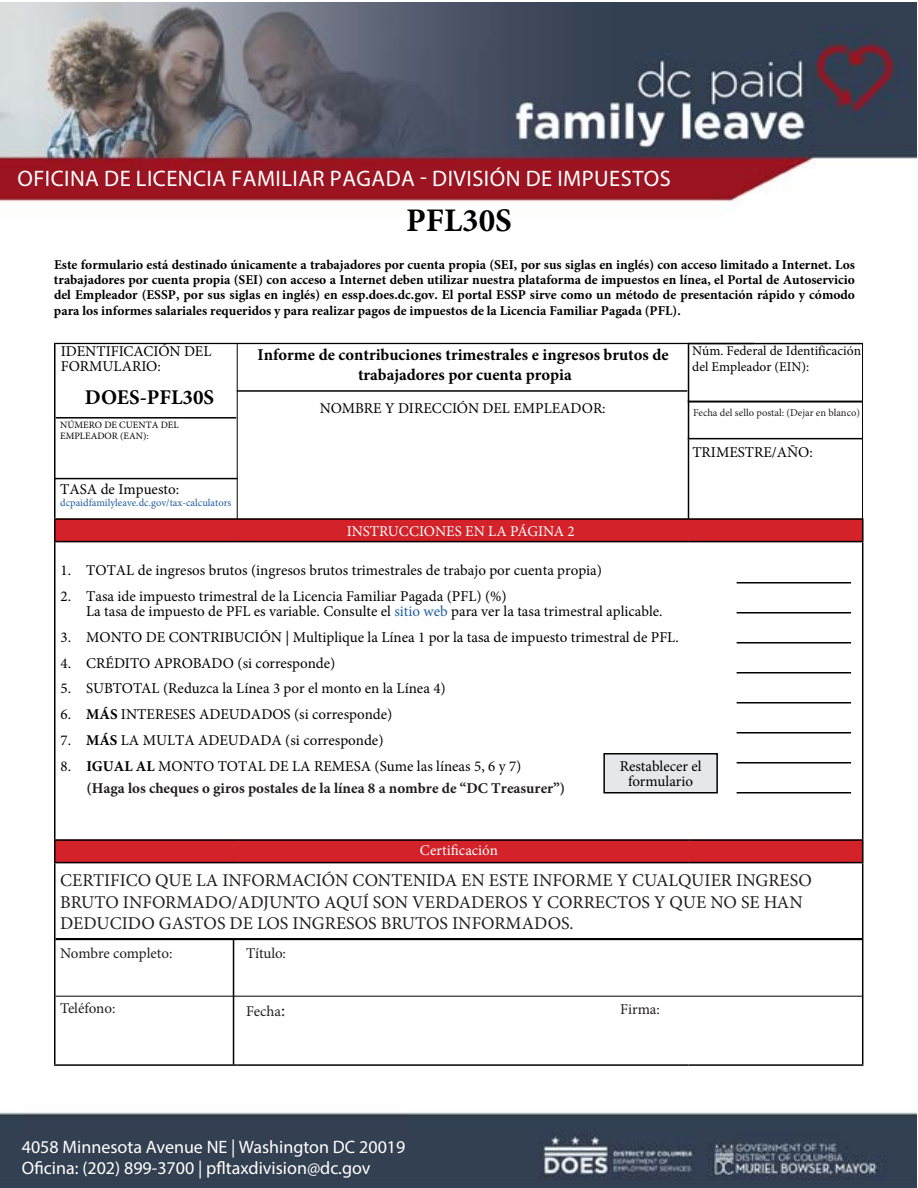
<style>
.page{position:relative;width:918px;height:1188px;background:#fff}
.page>*{position:absolute;margin:0;border:0;box-sizing:border-box;transform-origin:0 0}
.Paragraph_Style1{font:700 33px "Minion Pro";color:#000}
.Paragraph_Style2{font:22.5px "Myriad Pro";letter-spacing:.02em;color:#fff}
.Paragraph_Style3{font:700 21px "Minion Pro";color:#000}
.Paragraph_Style2-2{font:18px/21.6px "Minion Pro";color:#211e1f}
.Paragraph_Style2-3{font:18px "Myriad Pro";color:#fff}
.Paragraph_Style2-4{font:700 16.5px/19.8px "Minion Pro";color:#000;text-align:center}
.Paragraph_Style2-5{font:15px/15px "Minion Pro";color:#000}
.Paragraph_Style2-6{font:700 15px/22.4px "Minion Pro";color:#211e1f}
.Paragraph_Style2-7{font:15px "Minion Pro";letter-spacing:-.005em;color:#211e1f}
.Paragraph_Style6{font:15px "Minion Pro";color:#000}
.Paragraph_Style4{font:15px "Minion Pro";color:#fff}
.Paragraph_Style5{font:15px "Minion Pro";color:#fff}
.Paragraph_Style2-8{font:700 13.5px/15.5px "Minion Pro";color:#000;text-align:justify}
.Paragraph_Style2-9{font:13.5px/16.2px "Minion Pro";color:#000}
.Paragraph_Style2-10{font:10.5px "Minion Pro";color:#1f5e9f}
.Paragraph_Style2-11{font:10.5px "Minion Pro";color:#211e1f}
.Paragraph_Style2-12{font:9.75px/10.5px "Minion Pro";color:#000}
.s1{color:#1f5e9f}
.s2{font-weight:700}
.s3{font-weight:400;color:#000}
.s4{color:#000}
.s5{font-size:18px}
</style>
<div class="page">
<img style="left:0;top:2px;width:916px;height:1186px">
<svg style="left:56px;top:520px;width:806px;height:342px"></svg>
<hr style="left:55px;top:343px;width:699px;height:1px;background:#000">
<hr style="left:54px;top:343px;width:2px;height:175px;background:#000">
<hr style="left:237px;top:344px;width:1px;height:175px;background:#000">
<hr style="left:688px;top:343px;width:174px;height:1px;background:#000">
<hr style="left:688px;top:344px;width:1px;height:96px;background:#000">
<hr style="left:862px;top:343px;width:1px;height:176px;background:#000">
<hr style="left:56px;top:417px;width:180px;height:2px;background:#000">
<hr style="left:237px;top:390px;width:450px;height:2px;background:#000">
<hr style="left:688px;top:440px;width:1px;height:79px;background:#000">
<hr style="left:54px;top:478px;width:184px;height:1px;background:#000">
<hr style="left:688px;top:401px;width:174px;height:2px;background:#000">
<hr style="left:54px;top:518px;width:184px;height:2px;background:#000">
<hr style="left:54px;top:520px;width:2px;height:21px;background:#000">
<hr style="left:238px;top:518px;width:450px;height:2px;background:#000">
<hr style="left:688px;top:518px;width:175px;height:2px;background:#000">
<svg style="left:862px;top:520px;width:1px;height:21px"></svg>
<hr style="left:54px;top:541px;width:184px;height:1px;background:#000">
<hr style="left:54px;top:542px;width:2px;height:297px;background:#000">
<hr style="left:238px;top:541px;width:450px;height:1px;background:#000">
<hr style="left:688px;top:541px;width:175px;height:1px;background:#000">
<hr style="left:862px;top:542px;width:1px;height:297px;background:#000">
<hr style="left:54px;top:839px;width:184px;height:2px;background:#000">
<hr style="left:54px;top:841px;width:2px;height:21px;background:#000">
<hr style="left:238px;top:839px;width:450px;height:2px;background:#000">
<hr style="left:688px;top:839px;width:175px;height:2px;background:#000">
<svg style="left:862px;top:841px;width:1px;height:21px"></svg>
<hr style="left:54px;top:862px;width:184px;height:1px;background:#000">
<hr style="left:54px;top:863px;width:2px;height:201px;background:#000">
<hr style="left:238px;top:862px;width:450px;height:1px;background:#000">
<hr style="left:688px;top:862px;width:175px;height:1px;background:#000">
<hr style="left:862px;top:863px;width:1px;height:201px;background:#000">
<hr style="left:54px;top:1064px;width:184px;height:2px;background:#000">
<hr style="left:56px;top:996px;width:806px;height:1px;background:#000">
<hr style="left:688px;top:1064px;width:175px;height:2px;background:#000">
<hr style="left:688px;top:438px;width:174px;height:1px;background:#000">
<hr style="left:238px;top:1064px;width:450px;height:2px;background:#000">
<hr style="left:56px;top:938px;width:806px;height:2px;background:#000">
<hr style="left:233px;top:940px;width:1px;height:124px;background:#000">
<hr style="left:737px;top:582px;width:114px;height:2px;background:#000">
<hr style="left:737px;top:612px;width:114px;height:2px;background:#000">
<hr style="left:737px;top:642px;width:114px;height:2px;background:#000">
<hr style="left:737px;top:672px;width:114px;height:2px;background:#000">
<hr style="left:737px;top:702px;width:114px;height:2px;background:#000">
<hr style="left:737px;top:732px;width:114px;height:2px;background:#000">
<hr style="left:737px;top:762px;width:114px;height:2px;background:#000">
<hr style="left:737px;top:792px;width:114px;height:2px;background:#000">
<div style="left:604px;top:754px;width:113px;height:39px;background:#e6e7e8"></div>
<div style="left:603px;top:753px;width:115px;height:41px;border:2px solid #000"></div>
<p class="Paragraph_Style2" style="left:18px;top:165px;width:655px">OFICINA DE LICENCIA FAMILIAR PAGADA - DIVISIÓN DE IMPUESTOS</p>
<p class="Paragraph_Style1" style="left:406px;top:197px;width:107px">PFL30S</p>
<p class="Paragraph_Style2-8" style="left:54px;top:256px;width:802px">Este formulario está destinado únicamente a trabajadores por cuenta propia (SEI, por sus siglas en inglés) con acceso limitado a Internet. Los trabajadores por cuenta propia (SEI) con acceso a Internet deben utilizar nuestra plataforma de impuestos en línea, el Portal de Autoservicio del Empleador (ESSP, por sus siglas en inglés) en essp.does.dc.gov. El portal ESSP sirve como un método de presentación rápido y cómodo para los informes salariales requeridos y para realizar pagos de impuestos de la Licencia Familiar Pagada (PFL).</p>
<p class="Paragraph_Style2-5" style="left:61px;top:344px;width:152px">IDENTIFICACIÓN DEL<br>FORMULARIO:</p>
<p class="Paragraph_Style3" style="left:85px;top:383px;width:131px">DOES-PFL30S</p>
<p class="Paragraph_Style2-9" style="left:692px;top:343px;width:170px">Núm. Federal de Identificación del Empleador (EIN):</p>
<p class="Paragraph_Style2-11" style="left:693px;top:406px;width:168px">Fecha del sello postal: (Dejar en blanco)</p>
<p class="Paragraph_Style2-4" style="left:258px;top:345px;width:412px">Informe de contribuciones trimestrales e ingresos brutos de trabajadores por cuenta propia</p>
<p class="Paragraph_Style6" style="left:320px;top:398px;width:287px">NOMBRE Y DIRECCIÓN DEL EMPLEADOR:</p>
<p class="Paragraph_Style2-12" style="left:60px;top:420px;width:120px">NÚMERO DE CUENTA DEL<br>EMPLEADOR (EAN):</p>
<p class="Paragraph_Style2-5" style="left:60px;top:482px;width:120px">TASA de Impuesto:</p>
<p class="Paragraph_Style2-10" style="left:60px;top:495px;width:173px">dcpaidfamilyleave.dc.gov/tax-calculators</p>
<p class="Paragraph_Style4" style="left:347px;top:521px;width:230px">INSTRUCCIONES EN LA PÁGINA 2</p>
<p class="Paragraph_Style2-5" style="left:692px;top:445px;width:122px">TRIMESTRE/AÑO:</p>
<p class="Paragraph_Style2-5" style="left:61px;top:563px;width:543px">1. TOTAL de ingresos brutos (ingresos brutos trimestrales de trabajo por cuenta propia)</p>
<p class="Paragraph_Style2-5" style="left:86px;top:589px;width:578px;text-indent:-26px">2. Tasa ide impuesto trimestral de la Licencia Familiar Pagada (PFL) (%)<br>La tasa de impuesto de PFL es variable. Consulte el <span class="s1">sitio web</span> para ver la tasa trimestral aplicable.</p>
<p class="Paragraph_Style2-5" style="left:61px;top:630px;width:620px">3. MONTO DE CONTRIBUCIÓN | Multiplique la Línea 1 por la tasa de impuesto trimestral de PFL.</p>
<p class="Paragraph_Style2-5" style="left:61px;top:655px;width:276px">4. CRÉDITO APROBADO (si corresponde)</p>
<p class="Paragraph_Style2-5" style="left:61px;top:681px;width:387px">5. SUBTOTAL (Reduzca la Línea 3 por el monto en la Línea 4)</p>
<p class="Paragraph_Style2-5" style="left:61px;top:707px;width:333px">6. <span class="s2">MÁS</span> INTERESES ADEUDADOS (si corresponde)</p>
<p class="Paragraph_Style2-5" style="left:61px;top:733px;width:324px">7. <span class="s2">MÁS</span> LA MULTA ADEUDADA (si corresponde)</p>
<p class="Paragraph_Style2-6" style="left:86px;top:754px;width:480px;text-indent:-26px"><span class="s3">8.</span> <span class="s4">IGUAL AL</span> <span class="s3">MONTO TOTAL DE LA REMESA (Sume las líneas 5, 6 y 7)<br></span>(Haga los cheques o giros postales de la línea 8 a nombre de “DC Treasurer”)</p>
<p class="Paragraph_Style2-5" style="left:620px;top:759px;width:83px;text-align:center">Restablecer el formulario</p>
<p class="Paragraph_Style5" style="left:420px;top:840px;width:79px">Certificación</p>
<p class="Paragraph_Style2-2" style="left:60px;top:870px;width:753px">CERTIFICO QUE LA INFORMACIÓN CONTENIDA EN ESTE INFORME Y CUALQUIER INGRESO<br>BRUTO INFORMADO/ADJUNTO AQUÍ SON VERDADEROS Y CORRECTOS Y QUE NO SE HAN<br>DEDUCIDO GASTOS DE LOS INGRESOS BRUTOS INFORMADOS.</p>
<p class="Paragraph_Style2-7" style="left:60px;top:943px;width:114px">Nombre completo:</p>
<p class="Paragraph_Style2-7" style="left:60px;top:998px;width:57px">Teléfono:</p>
<p class="Paragraph_Style2-7" style="left:246px;top:943px;width:41px">Título:</p>
<p class="Paragraph_Style2-7" style="left:246px;top:1001px;width:41px">Fecha<span class="s5">:</span></p>
<p class="Paragraph_Style2-7" style="left:620px;top:1000px;width:41px">Firma:</p>
<p class="Paragraph_Style2-3" style="left:22px;top:1136px;width:385px">4058 Minnesota Avenue NE | Washington DC 20019</p>
<p class="Paragraph_Style2-3" style="left:22px;top:1157px;width:350px">Oficina: (202) 899-3700 | pfltaxdivision@dc.gov</p>
</div>
